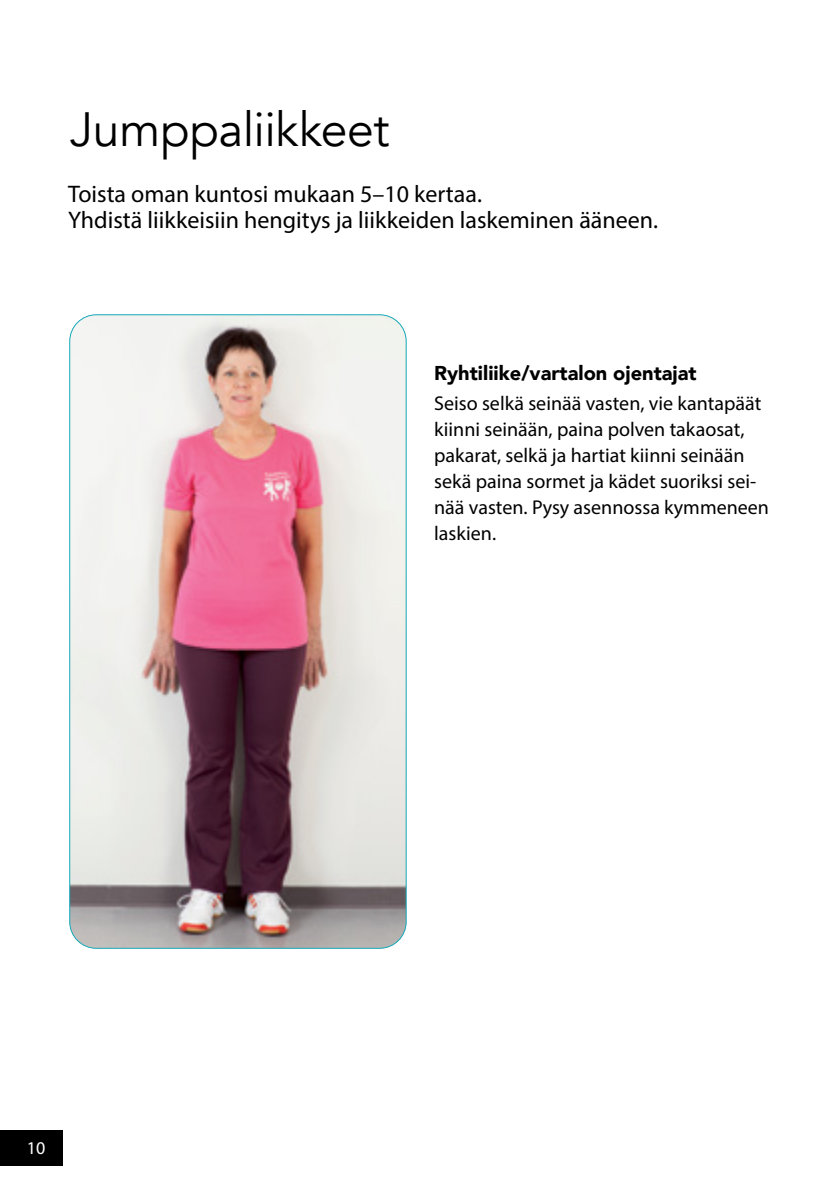
<style>
.page{position:relative;width:840px;height:1191px;background:#fff}
.page>*{position:absolute;margin:0;border:0;box-sizing:border-box;transform-origin:0 0}
.otsikko{font:48px "Avenir";letter-spacing:-.005em;color:#000}
.leipis{font:24px/26px "Myriad Pro";color:#000}
.leipis-2{font:20px/26px "Myriad Pro";color:#000}
.alaotsikko2{font:900 20px "Avenir";color:#000}
.t1{font:18px "Myriad Pro";color:#fff}
</style>
<div class="page">
<div style="left:0;top:1130px;width:62px;height:35px;background:#000"></div>
<img style="left:70px;top:315px;width:336px;height:633px">
<p class="otsikko" style="left:70px;top:101px;width:321px">Jumppaliikkeet</p>
<p class="leipis" style="left:68px;top:181px;width:591px">Toista oman kuntosi mukaan 5–10 kertaa.<br>Yhdistä liikkeisiin hengitys ja liikkeiden laskeminen ääneen.</p>
<p class="alaotsikko2" style="left:434px;top:355px;width:264px">Ryhtiliike/vartalon ojentajat</p>
<p class="leipis-2" style="left:434px;top:390px;width:336px">Seiso selkä seinää vasten, vie kantapäät kiinni seinään, paina polven takaosat, pakarat, selkä ja hartiat kiinni seinään sekä paina sormet ja kädet suoriksi sei&shy;nää vasten. Pysy asennossa kymmeneen laskien.</p>
<p class="t1" style="left:27px;top:1137px;width:20px">10</p>
</div>
